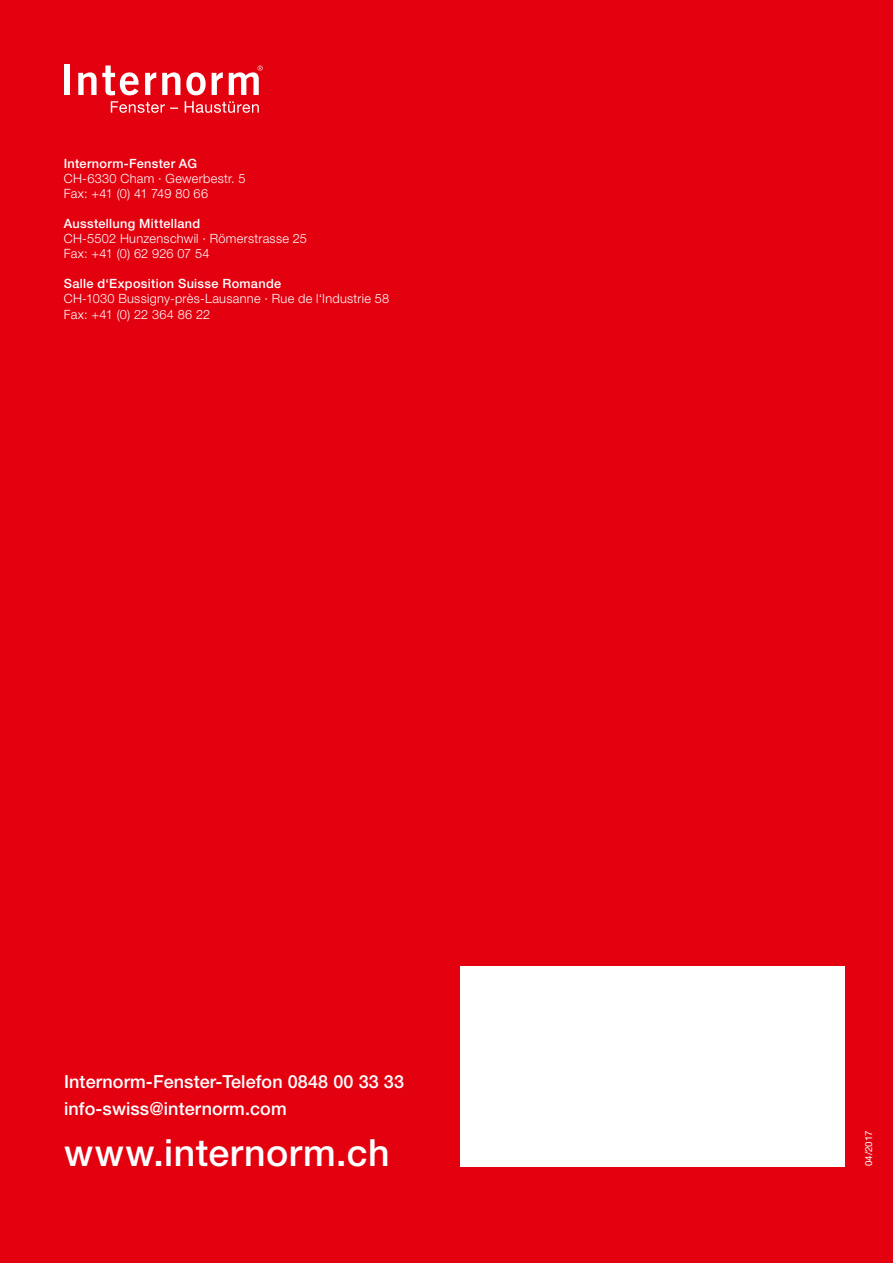
<style>
.page{position:relative;width:893px;height:1263px;background:#e3000f}
.page>*{position:absolute;margin:0;border:0;box-sizing:border-box;transform-origin:0 0}
.t1{font:500 37.5px "Helvetica Neue LT Pro";letter-spacing:.015em;color:#fff}
.t2{font:500 18px/27px "Helvetica Neue LT Pro";letter-spacing:.005em;color:#fff}
.t3{font:300 12.75px/15px "Helvetica Neue LT Pro";letter-spacing:.02em;color:#fff}
.t4{font:500 12.75px "Helvetica Neue LT Pro";letter-spacing:.025em;color:#fff}
.t5{font:9.75px "Helvetica Neue LT Pro";letter-spacing:.005em;color:#fff}
</style>
<div class="page">
<div style="left:461px;top:966px;width:384px;height:200px;background:#fff"></div>
<svg style="left:111px;top:101px;width:148px;height:12px"></svg>
<div style="left:64px;top:64px;width:6px;height:31px;background:#fff"></div>
<svg style="left:78px;top:66px;width:61px;height:29px"></svg>
<svg style="left:145px;top:72px;width:11px;height:23px"></svg>
<svg style="left:162px;top:72px;width:18px;height:23px"></svg>
<svg style="left:186px;top:72px;width:20px;height:23px"></svg>
<svg style="left:212px;top:72px;width:11px;height:23px"></svg>
<svg style="left:229px;top:66px;width:34px;height:29px"></svg>
<p class="t4" style="left:64px;top:156px;width:135px">Internorm-Fenster AG</p>
<p class="t3" style="left:64px;top:170px;width:183px">CH-6330 Cham · Gewerbestr. 5<br>Fax: +41 (0) 41 749 80 66</p>
<p class="t4" style="left:64px;top:216px;width:138px">Ausstellung Mittelland</p>
<p class="t3" style="left:64px;top:230px;width:245px">CH-5502 Hunzenschwil · Römerstrasse 25<br>Fax: +41 (0) 62 926 07 54</p>
<p class="t4" style="left:64px;top:276px;width:219px">Salle d‘Exposition Suisse Romande</p>
<p class="t3" style="left:64px;top:291px;width:327px;line-height:15.5px">CH-1030 Bussigny-près-Lausanne · Rue de l‘Industrie 58<br>Fax: +41 (0) 22 364 86 22</p>
<h2 class="t2" style="left:64px;top:1068px;width:341px">Internorm-Fenster-Telefon 0848 00 33 33 info-swiss@internorm.com</h2>
<h1 class="t1" style="left:64px;top:1130px;width:327px">www.internorm.ch</h1>
<p class="t5" style="left:863px;top:1166px;width:37px;rotate:-90deg">04/2017</p>
</div>
